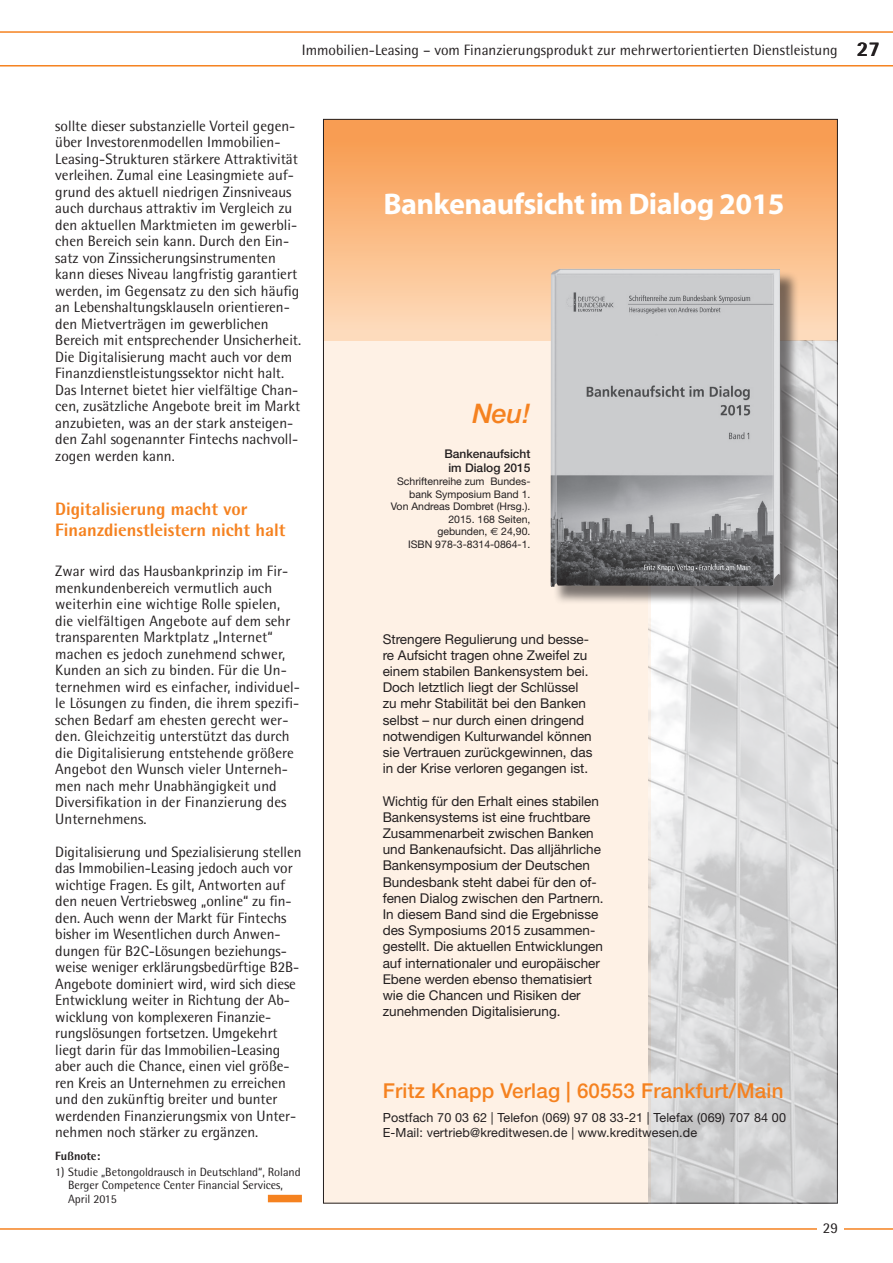
<style>
.page{position:relative;width:893px;height:1263px;background:#fff}
.page>*{position:absolute;margin:0;border:0;box-sizing:border-box;transform-origin:0 0}
.t1{font:30px "Myriad Headline";color:#fff}
.t2{font:italic 500 27px "Helvetica Neue";color:#f58220}
.t3{font:500 20.55px "Helvetica Neue";letter-spacing:.01em;color:#f58220}
.t4{font:800 18px/21px "Rotis Semi Sans";color:#f58220}
.t5{font:15px/16.5px "Rotis Semi Sans";color:#231f20}
.t6{font:13.5px/16.2px "Helvetica Neue";color:#231f20}
.t7{font:12.6px/15.1px "Helvetica Neue";letter-spacing:.01em;color:#231f20}
.t8{font:12px/13.5px "Rotis Semi Sans";letter-spacing:-.005em;color:#231f20}
.t9{font:500 12px/14.4px "Helvetica Neue";color:#231f20;text-align:center}
.t10{font:800 12px "Rotis Semi Sans";letter-spacing:-.005em;color:#231f20}
.t11{font:10.5px/12.6px "Helvetica Neue";color:#231f20;text-align:right}
.s1{font-weight:800;font-size:21px}
.s2{font-family:"Euro Sans"}
</style>
<div class="page">
<svg style="left:0;top:31px;width:893px;height:36px"></svg>
<hr style="left:0;top:1228px;width:893px;height:2px;background:#f58220">
<div style="left:817px;top:1209px;width:26px;height:31px;background:#fff"></div>
<div style="left:268px;top:1195px;width:34px;height:7px;background:#f58220"></div>
<div style="left:323px;top:336px;width:328px;height:867px;background:#fef1e5"></div>
<div style="left:323px;top:119px;width:515px;height:221px;background:linear-gradient(to bottom,#f89748,#feddbe)"></div>
<img style="left:649px;top:340px;width:189px;height:863px">
<div style="left:553px;top:271px;width:246px;height:334px;background:#231f20;opacity:.6"></div>
<img style="left:551px;top:269px;width:229px;height:318px">
<p class="t5" style="left:302px;top:42px;width:580px">Immobilien-Leasing – vom Finanzierungsprodukt zur mehrwertorientierten Dienstleistung <span class="s1">27</span></p>
<p class="t5" style="left:55px;top:117px;width:247px">sollte dieser substanzielle Vorteil gegen&shy;über Investorenmodellen Immobilien-Leasing-Strukturen stärkere Attraktivität verleihen. Zumal eine Leasingmiete auf&shy;grund des aktuell niedrigen Zinsniveaus auch durchaus attraktiv im Vergleich zu den aktuellen Marktmieten im gewerbli&shy;chen Bereich sein kann. Durch den Ein&shy;satz von Zinssicherungsinstrumenten kann dieses Niveau langfristig garantiert werden, im Gegensatz zu den sich häufig an Lebenshaltungsklauseln orientieren&shy;den Mietverträgen im gewerblichen Bereich mit entsprechender Unsicherheit.<br>Die Digitalisierung macht auch vor dem Finanzdienstleistungssektor nicht halt.<br>Das Internet bietet hier vielfältige Chan&shy;cen, zusätzliche Angebote breit im Markt anzubieten, was an der stark ansteigen&shy;den Zahl sogenannter Fintechs nachvoll&shy;zogen werden kann.</p>
<p class="t4" style="left:55px;top:498px;width:232px">Digitalisierung macht vor<br>Finanzdienstleistern nicht halt</p>
<p class="t5" style="left:55px;top:563px;width:246px">Zwar wird das Hausbankprinzip im Fir&shy;menkundenbereich vermutlich auch weiterhin eine wichtige Rolle spielen, die vielfältigen Angebote auf dem sehr transparenten Marktplatz „Internet“ machen es jedoch zunehmend schwer, Kunden an sich zu binden. Für die Un&shy;ternehmen wird es einfacher, individuel&shy;le Lösungen zu finden, die ihrem spezifi&shy;schen Bedarf am ehesten gerecht wer&shy;den. Gleichzeitig unterstützt das durch die Digitalisierung entstehende größere Angebot den Wunsch vieler Unterneh&shy;men nach mehr Unabhängigkeit und Diversifikation in der Finanzierung des Unternehmens.</p>
<p class="t5" style="left:55px;top:843px;width:248px">Digitalisierung und Spezialisierung stellen das Immobilien-Leasing jedoch auch vor wichtige Fragen. Es gilt, Antworten auf den neuen Vertriebsweg „online“ zu fin&shy;den. Auch wenn der Markt für Fintechs bisher im Wesentlichen durch Anwen&shy;dungen für B2C-Lösungen beziehungs&shy;weise weniger erklärungsbedürftige B2B-Angebote dominiert wird, wird sich diese Entwicklung weiter in Richtung der Ab&shy;wicklung von komplexeren Finanzie&shy;rungslösungen fortsetzen. Umgekehrt liegt darin für das Immobilien-Leasing aber auch die Chance, einen viel größe&shy;ren Kreis an Unternehmen zu erreichen und den zukünftig breiter und bunter werdenden Finanzierungsmix von Unter&shy;nehmen noch stärker zu ergänzen.</p>
<p class="t10" style="left:55px;top:1148px;width:46px">Fußnote:</p>
<p class="t8" style="left:68px;top:1165px;width:234px;text-indent:-13px">1) Studie „Betongoldrausch in Deutschland“, Roland<br>Berger Competence Center Financial Services,<br>April 2015</p>
<h1 class="t1" style="left:384px;top:188px;width:402px">Bankenaufsicht im Dialog 2015</h1>
<h2 class="t2" style="left:472px;top:397px;width:59px">Neu!</h2>
<p class="t9" style="left:444px;top:446px;width:88px">Bankenaufsicht im Dialog 2015</p>
<p class="t11" style="left:391px;top:475px;width:141px">Schriftenreihe zum Bundes&shy;bank Symposium Band 1.<br>Von Andreas Dombret (Hrsg.).<br>2015. 168 Seiten,<br>gebunden, <span class="s2">E</span> 24,90.<br>ISBN 978-3-8314-0864-1.</p>
<p class="t6" style="left:383px;top:630px;width:211px">Strengere Regulierung und besse&shy;re Aufsicht tragen ohne Zweifel zu einem stabilen Bankensystem bei.<br>Doch letztlich liegt der Schlüssel zu mehr Stabilität bei den Banken selbst – nur durch einen dringend notwendigen Kulturwandel können sie Vertrauen zurückgewinnen, das in der Krise verloren gegangen ist.</p>
<p class="t6" style="left:383px;top:792px;width:222px">Wichtig für den Erhalt eines stabilen Bankensystems ist eine fruchtbare Zusammenarbeit zwischen Banken und Bankenaufsicht. Das alljährliche Bankensymposium der Deutschen Bundesbank steht dabei für den of&shy;fenen Dialog zwischen den Partnern.<br>In diesem Band sind die Ergebnisse des Symposiums 2015 zusammen&shy;gestellt. Die aktuellen Entwicklungen auf internationaler und europäischer Ebene werden ebenso thematisiert wie die Chancen und Risiken der zunehmenden Digitalisierung.</p>
<h3 class="t3" style="left:383px;top:1079px;width:402px">Fritz Knapp Verlag | 60553 Frankfurt/Main</h3>
<p class="t7" style="left:383px;top:1110px;width:405px">Postfach 70 03 62 | Telefon (069) 97 08 33-21 | Telefax (069) 707 84 00<br>E-Mail: vertrieb@kreditwesen.de | www.kreditwesen.de</p>
<p class="t5" style="left:823px;top:1219px;width:17px">29</p>
</div>
